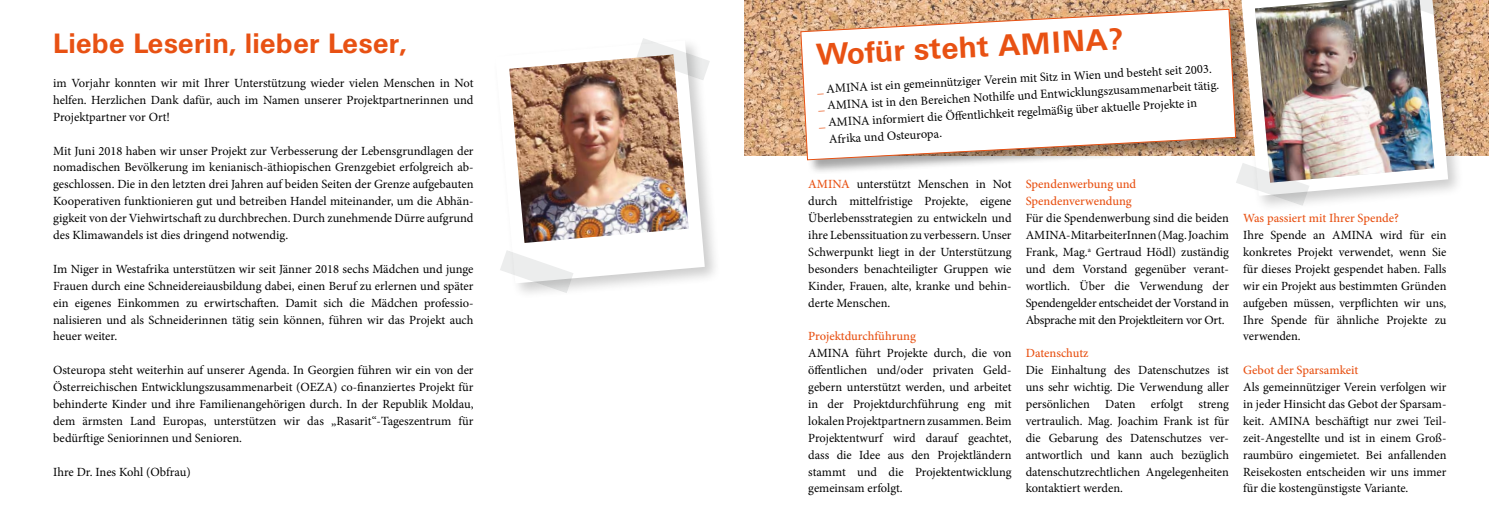
<style>
.page{position:relative;width:1489px;height:525px;background:#fff}
.page>*{position:absolute;margin:0;border:0;box-sizing:border-box;transform-origin:0 0}
.t1{font:700 30px "Univers BQ";color:#e85113}
.t2{font:700 27.5px "Univers BQ";letter-spacing:.01em;color:#e85113}
.t3{font:12.5px/16.9px "Minion Pro";color:#000;text-align:justify}
.t4{font:500 12.5px/16.9px "Minion Pro";color:#e85113}
.s1{color:#e85113}
.s2{color:#fff}
.s3{font-weight:500;color:#e85113}
</style>
<div class="page">
<img style="left:744px;top:0;width:744px;height:155px">
<div style="left:800px;top:9px;width:450px;height:166px;background:#000;opacity:.35"></div>
<svg style="left:800px;top:9px;width:436px;height:151px"></svg>
<div style="left:1237px;top:0;width:227px;height:212px;background:#000;opacity:.2"></div>
<svg style="left:1241px;top:0;width:206px;height:196px"></svg>
<img style="left:1254px;top:0;width:180px;height:182px">
<svg style="left:1235px;top:163px;width:74px;height:43px"></svg>
<svg style="left:1382px;top:0;width:73px;height:20px"></svg>
<div style="left:492px;top:36px;width:229px;height:264px;background:#000;opacity:.2"></div>
<svg style="left:495px;top:40px;width:209px;height:243px"></svg>
<img style="left:509px;top:54px;width:179px;height:189px">
<svg style="left:500px;top:250px;width:73px;height:43px"></svg>
<svg style="left:636px;top:38px;width:74px;height:42px"></svg>
<h2 class="t2" style="left:53px;top:28px;width:354px">Liebe Leserin, lieber Leser,</h2>
<p class="t3" style="left:53px;top:75px;width:422px">im Vorjahr konnten wir mit Ihrer Unterstützung wieder vielen Menschen in Not helfen. Herzlichen Dank dafür, auch im Namen unserer Projektpartnerinnen und Projektpartner vor Ort!</p>
<p class="t3" style="left:53px;top:142px;width:422px">Mit Juni 2018 haben wir unser Projekt zur Verbesserung der Lebensgrundlagen der nomadischen Bevölkerung im kenianisch-äthiopischen Grenzgebiet erfolgreich ab&shy;geschlossen. Die in den letzten drei Jahren auf beiden Seiten der Grenze aufgebauten Kooperativen funktionieren gut und betreiben Handel miteinander, um die Abhän&shy;gigkeit von der Viehwirtschaft zu durchbrechen. Durch zunehmende Dürre aufgrund des Klimawandels ist dies dringend notwendig.</p>
<p class="t3" style="left:53px;top:260px;width:422px">Im Niger in Westafrika unterstützen wir seit Jänner 2018 sechs Mädchen und junge Frauen durch eine Schneidereiausbildung dabei, einen Beruf zu erlernen und später ein eigenes Einkommen zu erwirtschaften. Damit sich die Mädchen professio&shy;nalisieren und als Schneiderinnen tätig sein können, führen wir das Projekt auch heuer weiter.</p>
<p class="t3" style="left:53px;top:361px;width:422px">Osteuropa steht weiterhin auf unserer Agenda. In Georgien führen wir ein von der Österreichischen Entwicklungszusammenarbeit (OEZA) co-finanziertes Projekt für behinderte Kinder und ihre Familienangehörigen durch. In der Republik Moldau, dem ärmsten Land Europas, unterstützen wir das „Rasarit“-Tageszentrum für bedürftige Seniorinnen und Senioren.</p>
<p class="t3" style="left:53px;top:463px;width:139px">Ihre Dr. Ines Kohl (Obfrau)</p>
<h1 class="t1" style="left:815px;top:38px;width:308px;rotate:-3deg">Wofür steht AMINA?</h1>
<p class="t3" style="left:816px;top:81px;width:403px;text-align:left;rotate:-3deg"><span class="s1">_</span> AMINA ist ein gemeinnütziger Verein mit Sitz in Wien und besteht seit 2003. <span class="s1">_</span> AMINA ist in den Bereichen Nothilfe und Entwicklungszusammenarbeit tätig. <span class="s1">_</span> AMINA informiert die Öff entlichkeit regelmäßig über aktuelle Projekte in<br><span class="s2">_</span> Afrika und Osteuropa.</p>
<p class="t3" style="left:808px;top:176px;width:205px"><span class="s3">AMINA</span> unterstützt Menschen in Not durch mittelfristige Projekte, eigene Überlebensstrategien zu entwickeln und ihre Lebenssituation zu verbessern. Unser Schwerpunkt liegt in der Unterstützung besonders benachteiligter Gruppen wie Kinder, Frauen, alte, kranke und behin&shy;derte Menschen.</p>
<p class="t4" style="left:808px;top:328px;width:109px">Projektdurchführung</p>
<p class="t3" style="left:808px;top:345px;width:205px">AMINA führt Projekte durch, die von öffentlichen und/oder privaten Geld&shy;gebern unterstützt werden, und arbeitet in der Projektdurchführung eng mit lokalen Projektpartnern zusammen. Beim Projektentwurf wird darauf geachtet, dass die Idee aus den Projektländern stammt und die Projektentwicklung gemeinsam erfolgt.</p>
<p class="t4" style="left:1025px;top:176px;width:112px">Spendenwerbung und<br>Spendenverwendung</p>
<p class="t3" style="left:1025px;top:210px;width:205px">Für die Spendenwerbung sind die beiden AMINA-MitarbeiterInnen (Mag. Joachim Frank, Mag.<sup>a</sup> Gertraud Hödl) zuständig und dem Vorstand gegenüber verant&shy;wortlich. Über die Verwendung der Spendengelder entscheidet der Vorstand in Absprache mit den Projektleitern vor Ort.</p>
<p class="t4" style="left:1025px;top:344px;width:64px">Datenschutz</p>
<p class="t3" style="left:1025px;top:361px;width:205px">Die Einhaltung des Datenschutzes ist uns sehr wichtig. Die Verwendung aller persönlichen Daten erfolgt streng vertraulich. Mag. Joachim Frank ist für die Gebarung des Datenschutzes ver&shy;antwortlich und kann auch bezüglich datenschutzrechtlichen Angelegenheiten kontaktiert werden.</p>
<p class="t4" style="left:1243px;top:209px;width:157px">Was passiert mit Ihrer Spende?</p>
<p class="t3" style="left:1243px;top:226px;width:205px">Ihre Spende an AMINA wird für ein konkretes Projekt verwendet, wenn Sie für dieses Projekt gespendet haben. Falls wir ein Projekt aus bestimmten Gründen aufgeben müssen, verpflichten wir uns, Ihre Spende für ähnliche Projekte zu verwenden.</p>
<p class="t4" style="left:1243px;top:361px;width:117px">Gebot der Sparsamkeit</p>
<p class="t3" style="left:1243px;top:378px;width:205px">Als gemeinnütziger Verein verfolgen wir in jeder Hinsicht das Gebot der Sparsam&shy;keit. AMINA beschäftigt nur zwei Teil&shy;zeit-Angestellte und ist in einem Groß&shy;raumbüro eingemietet. Bei anfallenden Reisekosten entscheiden wir uns immer für die kostengünstigste Variante.</p>
</div>
